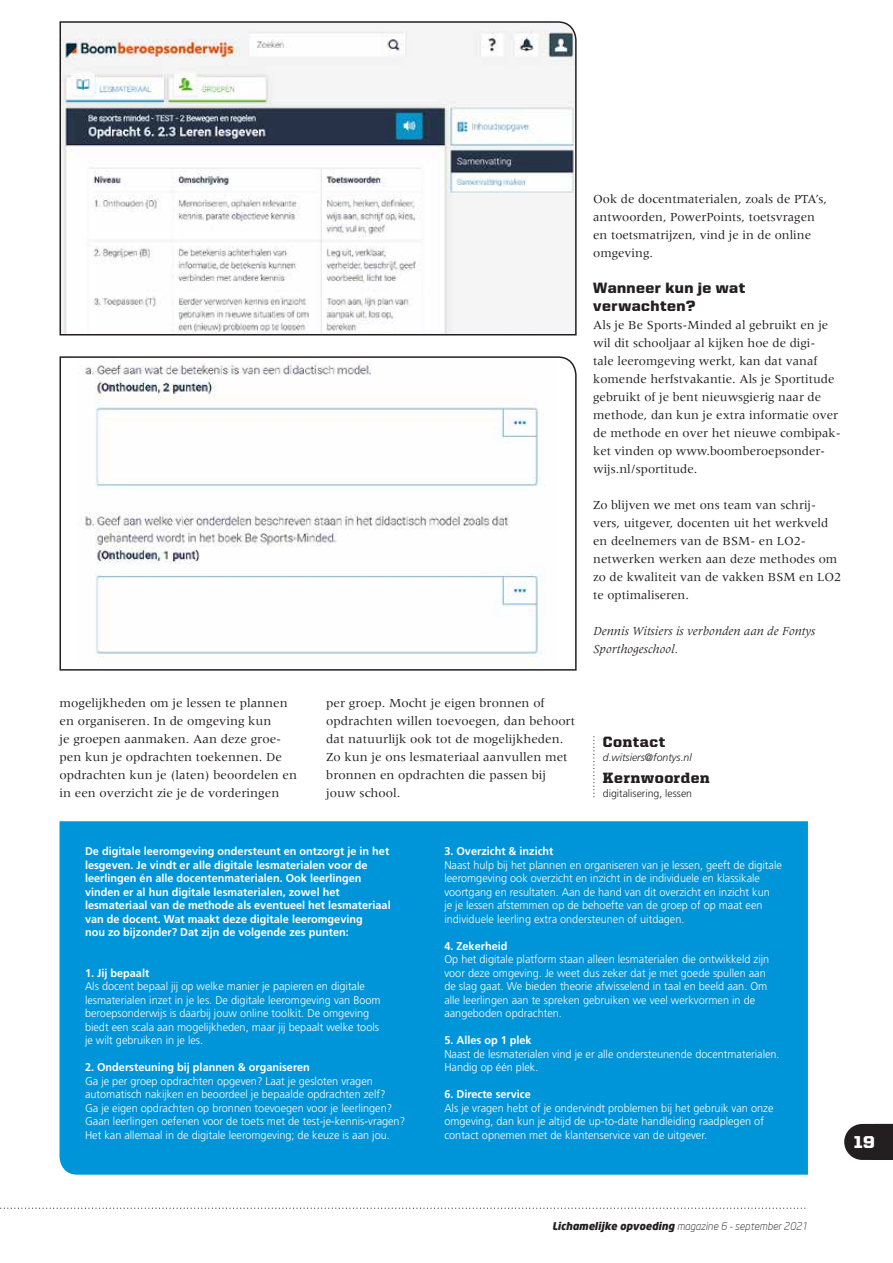
<style>
.page{position:relative;width:893px;height:1263px;background:#fff}
.page>*{position:absolute;margin:0;border:0;box-sizing:border-box;transform-origin:0 0}
.t1{font:900 17.25px "United Sans Reg";color:#fff}
.t2{font:900 15px/18px "United Sans Reg";letter-spacing:.025em;color:#231f20}
.t3{font:900 15px "United Serif Reg";letter-spacing:.04em;color:#231f20}
.t4{font:12.75px/18px "Meridien LT Std";color:#231f20}
.t5{font:italic 12.75px/18px "Meridien LT Std";color:#231f20}
.t6{font:300 11.25px/13.5px "Frutiger LT Std";color:#fff}
.t7{font:700 11.25px/13.5px "Frutiger LT Std";color:#fff}
.t8{font:italic 300 10.5px "Neo Sans";color:#231f20}
.t9{font:300 10.5px "Frutiger LT Std";color:#231f20}
.t10{font:italic 300 10.5px "Frutiger LT Std";color:#231f20}
.s1{font-weight:900}
</style>
<div class="page">
<div style="left:60px;top:821px;width:748px;height:354px;background:#0095d9"></div>
<svg style="left:59px;top:356px;width:518px;height:315px"></svg>
<svg style="left:59px;top:21px;width:518px;height:315px"></svg>
<svg style="left:593px;top:736px;width:2px;height:62px"></svg>
<svg style="left:844px;top:1124px;width:49px;height:36px;background:#353132"></svg>
<svg style="left:0;top:1207px;width:808px;height:2px"></svg>
<p class="t4" style="left:60px;top:693px;width:239px">mogelijkheden om je lessen te plannen en organiseren. In de omgeving kun<br>je groepen aanmaken. Aan deze groe&shy;pen kun je opdrachten toekennen. De opdrachten kun je (laten) beoordelen en in een overzicht zie je de vorderingen</p>
<p class="t4" style="left:326px;top:693px;width:250px">per groep. Mocht je eigen bronnen of opdrachten willen toevoegen, dan behoort dat natuurlijk ook tot de mogelijkheden.<br>Zo kun je ons lesmateriaal aanvullen met bronnen en opdrachten die passen bij jouw school.</p>
<p class="t4" style="left:593px;top:189px;width:235px">Ook de docentmaterialen, zoals de PTA’s, antwoorden, PowerPoints, toetsvragen en toetsmatrijzen, vind je in de online omgeving.</p>
<h2 class="t2" style="left:593px;top:278px;width:154px">Wanneer kun je wat verwachten?</h2>
<p class="t4" style="left:593px;top:315px;width:249px">Als je Be Sports-Minded al gebruikt en je wil dit schooljaar al kijken hoe de digi-<br>tale leeromgeving werkt, kan dat vanaf komende herfstvakantie. Als je Sportitude gebruikt of je bent nieuwsgierig naar de methode, dan kun je extra informatie over de methode en over het nieuwe combipak&shy;ket vinden op www.boomberoepsonder&shy;wijs.nl/sportitude.</p>
<p class="t4" style="left:593px;top:495px;width:250px">Zo blijven we met ons team van schrij&shy;vers, uitgever, docenten uit het werkveld en deelnemers van de BSM- en LO2- netwerken werken aan deze methodes om zo de kwaliteit van de vakken BSM en LO2 te optimaliseren.</p>
<p class="t5" style="left:593px;top:622px;width:224px">Dennis Witsiers is verbonden aan de Fontys<br>Sporthogeschool.</p>
<h2 class="t3" style="left:603px;top:734px;width:64px">Contact</h2>
<p class="t10" style="left:603px;top:751px;width:90px">d.witsiers@fontys.nl</p>
<h2 class="t3" style="left:603px;top:770px;width:108px">Kernwoorden</h2>
<p class="t9" style="left:603px;top:787px;width:91px">digitalisering, lessen</p>
<p class="t7" style="left:85px;top:845px;width:307px">De digitale leeromgeving ondersteunt en ontzorgt je in het lesgeven. Je vindt er alle digitale lesmaterialen voor de leerlingen én alle docentenmaterialen. Ook leerlingen vinden er al hun digitale lesmaterialen, zowel het lesmateriaal van de methode als eventueel het lesmateriaal van de docent. Wat maakt deze digitale leeromgeving<br>nou zo bijzonder? Dat zijn de volgende zes punten:</p>
<p class="t7" style="left:85px;top:966px;width:66px">1. Jij bepaalt</p>
<p class="t6" style="left:85px;top:980px;width:297px">Als docent bepaal jij op welke manier je papieren en digitale lesmaterialen inzet in je les. De digitale leeromgeving van Boom beroepsonderwijs is daarbij jouw online toolkit. De omgeving biedt een scala aan mogelijkheden, maar jij bepaalt welke tools je wilt gebruiken in je les.</p>
<p class="t7" style="left:85px;top:1061px;width:226px">2. Ondersteuning bij plannen &amp; organiseren</p>
<p class="t6" style="left:85px;top:1074px;width:322px">Ga je per groep opdrachten opgeven? Laat je gesloten vragen automatisch nakijken en beoordeel je bepaalde opdrachten zelf?<br>Ga je eigen opdrachten op bronnen toevoegen voor je leerlingen?<br>Gaan leerlingen oefenen voor de toets met de test-je-kennis-vragen?<br>Het kan allemaal in de digitale leeromgeving; de keuze is aan jou.</p>
<p class="t7" style="left:444px;top:845px;width:111px">3. Overzicht &amp; inzicht</p>
<p class="t6" style="left:444px;top:858px;width:339px">Naast hulp bij het plannen en organiseren van je lessen, geeft de digitale leeromgeving ook overzicht en inzicht in de individuele en klassikale voortgang en resultaten. Aan de hand van dit overzicht en inzicht kun<br>je je lessen afstemmen op de behoefte van de groep of op maat een individuele leerling extra ondersteunen of uitdagen.</p>
<p class="t7" style="left:444px;top:939px;width:65px">4. Zekerheid</p>
<p class="t6" style="left:444px;top:953px;width:326px">Op het digitale platform staan alleen lesmaterialen die ontwikkeld zijn voor deze omgeving. Je weet dus zeker dat je met goede spullen aan de slag gaat. We bieden theorie afwisselend in taal en beeld aan. Om alle leerlingen aan te spreken gebruiken we veel werkvormen in de aangeboden opdrachten.</p>
<p class="t7" style="left:444px;top:1034px;width:89px">5. Alles op 1 plek</p>
<p class="t6" style="left:444px;top:1047px;width:337px">Naast de lesmaterialen vind je er alle ondersteunende docentmaterialen.<br>Handig op één plek.</p>
<p class="t7" style="left:444px;top:1088px;width:88px">6. Directe service</p>
<p class="t6" style="left:444px;top:1101px;width:331px">Als je vragen hebt of je ondervindt problemen bij het gebruik van onze omgeving, dan kun je altijd de up-to-date handleiding raadplegen of contact opnemen met de klantenservice van de uitgever.</p>
<h1 class="t1" style="left:854px;top:1133px;width:23px">19</h1>
<p class="t8" style="left:552px;top:1220px;width:257px"><span class="s1">Lichamelijke opvoeding</span> magazine 6 - september 2021</p>
</div>
